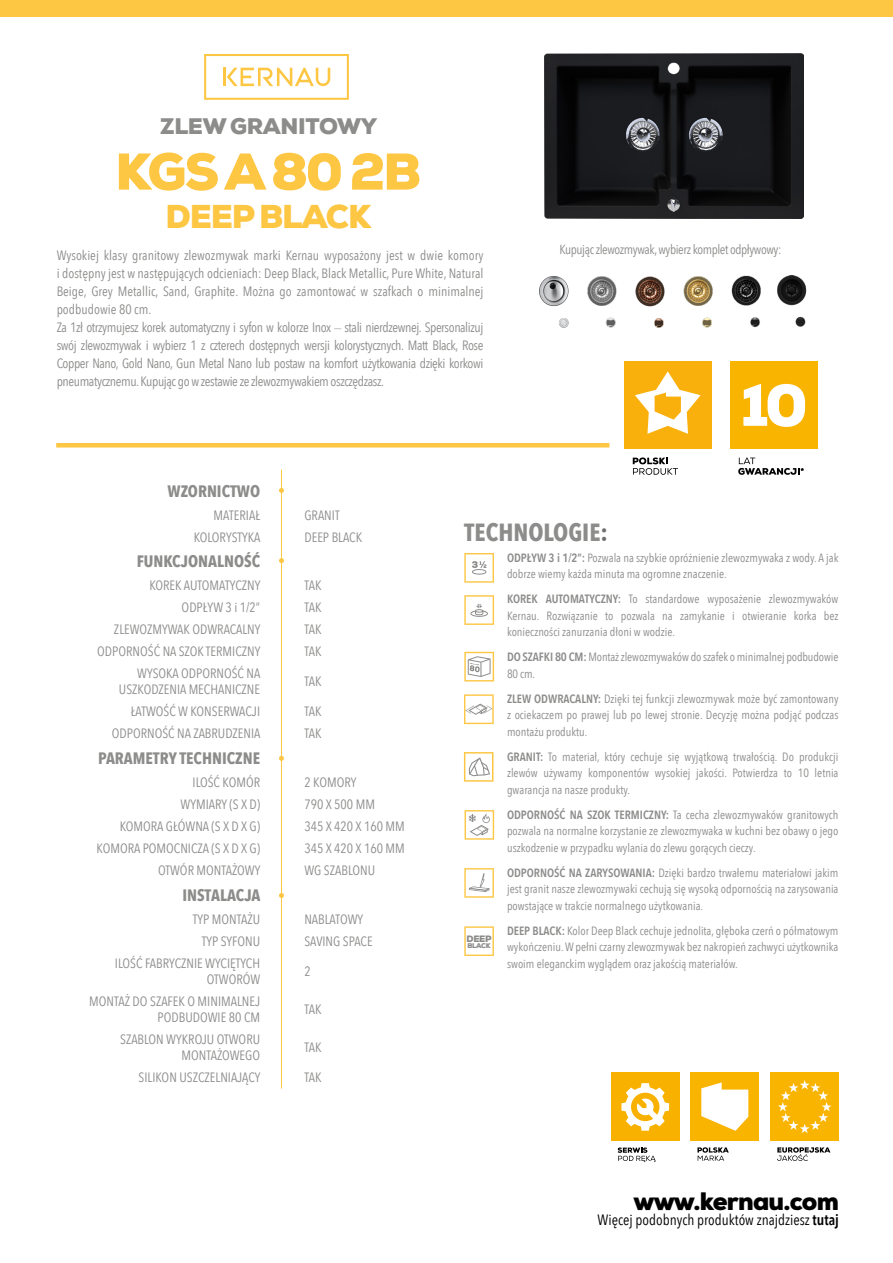
<style>
.page{position:relative;width:893px;height:1263px;background:#fff}
.page>*{position:absolute;margin:0;border:0;box-sizing:border-box;transform-origin:0 0}
.t1{font:900 51.6px "Nexa";letter-spacing:-.045em;color:#fdc643}
.t2{font:900 33px "Nexa";letter-spacing:-.035em;color:#fdc643}
.t3{font:900 25.2px "Nexa";letter-spacing:-.03em;color:#000}
.t4{font:700 24.75px "Avenir Next Condensed";color:#8c8c8b}
.t5{font:900 22.5px "Nexa";letter-spacing:-.015em;color:#8c8c8b}
.t6{font:700 16.5px "Avenir Next Condensed";color:#8c8c8b}
.t7{font:15px "Avenir Next Condensed";color:#000}
.t8{font:13.5px/18px "Avenir Next Condensed";letter-spacing:-.03em;color:#8c8c8b}
.t9{font:13.5px/16.2px "Avenir Next Condensed";color:#8c8c8b;text-align:right}
.t10{font:13.2px "Avenir Next Condensed";letter-spacing:-.03em;color:#8c8c8b}
.t11{font:12px/16.5px "Avenir Next Condensed";color:#8c8c8b;text-align:justify}
.t12{font:900 9.3px "Nexa";color:#8c8c8b}
.t13{font:900 6.9px "Nexa";letter-spacing:-.04em;color:#8c8c8b}
.s1{font-family:"Times New Roman"}
.s2{color:#706f6f}
.s3{font-weight:600}
</style>
<div class="page">
<hr style="left:281px;top:470px;width:1px;height:619px;background:#fdc643">
<div style="left:0;top:0;width:893px;height:16px;background:#fdc643"></div>
<svg style="left:279px;top:488px;width:5px;height:5px"></svg>
<svg style="left:279px;top:558px;width:5px;height:5px"></svg>
<svg style="left:279px;top:893px;width:5px;height:5px"></svg>
<hr style="left:56px;top:443px;width:553px;height:4px;background:#fdc643">
<img style="left:544px;top:54px;width:259px;height:164px">
<svg style="left:464px;top:595px;width:30px;height:30px"></svg>
<svg style="left:464px;top:868px;width:30px;height:30px"></svg>
<svg style="left:464px;top:652px;width:30px;height:29px"></svg>
<svg style="left:464px;top:553px;width:30px;height:30px"></svg>
<svg style="left:279px;top:756px;width:5px;height:5px"></svg>
<svg style="left:464px;top:926px;width:30px;height:30px"></svg>
<svg style="left:204px;top:54px;width:145px;height:46px"></svg>
<svg style="left:464px;top:752px;width:29px;height:30px"></svg>
<svg style="left:464px;top:694px;width:30px;height:30px"></svg>
<svg style="left:465px;top:810px;width:29px;height:30px"></svg>
<div style="left:770px;top:1072px;width:69px;height:69px;background:#f9b400"></div>
<svg style="left:778px;top:1080px;width:53px;height:53px"></svg>
<svg style="left:777px;top:1147px;width:53px;height:14px"></svg>
<div style="left:691px;top:1072px;width:68px;height:69px;background:#f9b400"></div>
<svg style="left:697px;top:1147px;width:32px;height:14px"></svg>
<svg style="left:701px;top:1082px;width:47px;height:49px"></svg>
<div style="left:611px;top:1073px;width:68px;height:68px;background:#f9b100"></div>
<svg style="left:618px;top:1147px;width:38px;height:15px"></svg>
<svg style="left:621px;top:1083px;width:48px;height:48px"></svg>
<div style="left:730px;top:361px;width:87px;height:88px;background:#f9b400"></div>
<svg style="left:738px;top:458px;width:66px;height:17px"></svg>
<svg style="left:743px;top:384px;width:62px;height:43px"></svg>
<div style="left:624px;top:362px;width:88px;height:87px;background:#f9af0c"></div>
<svg style="left:633px;top:457px;width:45px;height:18px"></svg>
<svg style="left:635px;top:371px;width:66px;height:63px"></svg>
<img style="left:539px;top:276px;width:268px;height:51px">
<h3 class="t5" style="left:160px;top:111px;width:218px">ZLEW GRANITOWY</h3>
<h1 class="t1" style="left:115px;top:138px;width:308px">KGS A 80 2B</h1>
<h2 class="t2" style="left:166px;top:196px;width:207px">DEEP BLACK</h2>
<p class="t8" style="left:57px;top:246px;width:428px">Wysokiej klasy granitowy zlewozmywak marki Kernau wyposażony jest w dwie komory i dostępny jest w następujących odcieniach: Deep Black, Black Metallic, Pure White, Natural Beige, Grey Metallic, Sand, Graphite. Można go zamontować w szafkach o minimalnej podbudowie 80 cm.<br>Za 1zł otrzymujesz korek automatyczny i syfon w kolorze Inox <span class="s1">–</span> stali nierdzewnej. Spersonalizuj swój zlewozmywak i wybierz 1 z czterech dostępnych wersji kolorystycznych. Matt Black, Rose Copper Nano, Gold Nano, Gun Metal Nano lub postaw na komfort użytkowania dzięki korkowi pneumatycznemu. Kupując go w zestawie ze zlewozmywakiem oszczędzasz.</p>
<p class="t10" style="left:559px;top:239px;width:224px">Kupując zlewozmywak, wybierz komplet odpływowy:</p>
<h3 class="t6" style="left:168px;top:481px;width:94px">WZORNICTWO</h3>
<p class="t9" style="left:214px;top:506px;width:48px">MATERIAŁ</p>
<p class="t9" style="left:304px;top:506px;width:37px">GRANIT</p>
<p class="t9" style="left:194px;top:528px;width:68px">KOLORYSTYKA</p>
<p class="t9" style="left:304px;top:528px;width:59px">DEEP BLACK</p>
<h3 class="t6" style="left:137px;top:551px;width:125px">FUNKCJONALNOŚĆ</h3>
<p class="t9" style="left:149px;top:577px;width:113px">KOREK AUTOMATYCZNY</p>
<p class="t9" style="left:304px;top:577px;width:19px">TAK</p>
<p class="t9" style="left:182px;top:599px;width:80px">ODPŁYW 3 i 1/2”</p>
<p class="t9" style="left:304px;top:599px;width:19px">TAK</p>
<p class="t9" style="left:114px;top:621px;width:148px">ZLEWOZMYWAK ODWRACALNY</p>
<p class="t9" style="left:304px;top:621px;width:19px">TAK</p>
<p class="t9" style="left:97px;top:643px;width:165px">ODPORNOŚĆ NA SZOK TERMICZNY</p>
<p class="t9" style="left:304px;top:643px;width:19px">TAK</p>
<p class="t9" style="left:119px;top:665px;width:143px">WYSOKA ODPORNOŚĆ NA<br>USZKODZENIA MECHANICZNE</p>
<p class="t9" style="left:304px;top:673px;width:19px">TAK</p>
<p class="t9" style="left:131px;top:703px;width:131px">ŁATWOŚĆ W KONSERWACJI</p>
<p class="t9" style="left:304px;top:703px;width:19px">TAK</p>
<p class="t9" style="left:112px;top:725px;width:150px">ODPORNOŚĆ NA ZABRUDZENIA</p>
<p class="t9" style="left:304px;top:725px;width:19px">TAK</p>
<h3 class="t6" style="left:98px;top:748px;width:164px">PARAMETRY TECHNICZNE</h3>
<p class="t9" style="left:193px;top:773px;width:69px">ILOŚĆ KOMÓR</p>
<p class="t9" style="left:304px;top:773px;width:54px">2 KOMORY</p>
<p class="t9" style="left:181px;top:796px;width:81px">WYMIARY (S X D)</p>
<p class="t9" style="left:304px;top:796px;width:72px">790 X 500 MM</p>
<p class="t9" style="left:120px;top:818px;width:142px">KOMORA GŁÓWNA (S X D X G)</p>
<p class="t9" style="left:304px;top:818px;width:102px">345 X 420 X 160 MM</p>
<p class="t9" style="left:97px;top:840px;width:165px">KOMORA POMOCNICZA (S X D X G)</p>
<p class="t9" style="left:304px;top:840px;width:102px">345 X 420 X 160 MM</p>
<p class="t9" style="left:158px;top:862px;width:104px">OTWÓR MONTAŻOWY</p>
<p class="t9" style="left:304px;top:862px;width:72px">WG SZABLONU</p>
<h3 class="t6" style="left:182px;top:885px;width:80px">INSTALACJA</h3>
<p class="t9" style="left:193px;top:910px;width:69px">TYP MONTAŻU</p>
<p class="t9" style="left:304px;top:910px;width:60px">NABLATOWY</p>
<p class="t9" style="left:202px;top:932px;width:60px">TYP SYFONU</p>
<p class="t9" style="left:304px;top:932px;width:70px">SAVING SPACE</p>
<p class="t9" style="left:115px;top:954px;width:147px">ILOŚĆ FABRYCZNIE WYCIĘTYCH<br>OTWORÓW</p>
<p class="t9" style="left:304px;top:962px;width:8px">2</p>
<p class="t9" style="left:89px;top:992px;width:172px">MONTAŻ DO SZAFEK O MINIMALNEJ<br>PODBUDOWIE 80 CM</p>
<p class="t9" style="left:304px;top:1000px;width:19px">TAK</p>
<p class="t9" style="left:120px;top:1030px;width:142px">SZABLON WYKROJU OTWORU<br>MONTAŻOWEGO</p>
<p class="t9" style="left:304px;top:1039px;width:19px">TAK</p>
<p class="t9" style="left:139px;top:1069px;width:123px">SILIKON USZCZELNIAJĄCY</p>
<p class="t9" style="left:304px;top:1069px;width:19px">TAK</p>
<h3 class="t4" style="left:464px;top:517px;width:145px">TECHNOLOGIE<span class="s2">:</span></h3>
<p class="t11" style="left:507px;top:548px;width:333px"><span class="s3">ODPŁYW 3 i 1/2”:</span> Pozwala na szybkie opróżnienie zlewozmywaka z wody. A jak dobrze wiemy każda minuta ma ogromne znaczenie.</p>
<p class="t11" style="left:507px;top:590px;width:333px"><span class="s3">KOREK AUTOMATYCZNY:</span> To standardowe wyposażenie zlewozmywaków Kernau. Rozwiązanie to pozwala na zamykanie i otwieranie korka bez konieczności zanurzania dłoni w wodzie.</p>
<p class="t11" style="left:507px;top:648px;width:333px"><span class="s3">DO SZAFKI 80 CM:</span> Montaż zlewozmywaków do szafek o minimalnej podbudowie<br>80 cm.</p>
<p class="t11" style="left:507px;top:689px;width:333px"><span class="s3">ZLEW ODWRACALNY:</span> Dzięki tej funkcji zlewozmywak może być zamontowany z ociekaczem po prawej lub po lewej stronie. Decyzję można podjąć podczas montażu produktu.</p>
<p class="t11" style="left:507px;top:747px;width:333px"><span class="s3">GRANIT:</span> To materiał, który cechuje się wyjątkową trwałością. Do produkcji zlewów używamy komponentów wysokiej jakości. Potwierdza to 10 letnia gwarancja na nasze produkty.</p>
<p class="t11" style="left:507px;top:805px;width:333px"><span class="s3">ODPORNOŚĆ NA SZOK TERMICZNY:</span> Ta cecha zlewozmywaków granitowych pozwala na normalne korzystanie ze zlewozmywaka w kuchni bez obawy o jego uszkodzenie w przypadku wylania do zlewu gorących cieczy.</p>
<p class="t11" style="left:507px;top:864px;width:333px"><span class="s3">ODPORNOŚĆ NA ZARYSOWANIA:</span> Dzięki bardzo trwałemu materiałowi jakim jest granit nasze zlewozmywaki cechują się wysoką odpornością na zarysowania powstające w trakcie normalnego użytkowania.</p>
<p class="t11" style="left:507px;top:922px;width:333px"><span class="s3">DEEP BLACK:</span> Kolor Deep Black cechuje jednolita, głęboka czerń o półmatowym wykończeniu. W pełni czarny zlewozmywak bez nakropień zachwyci użytkownika swoim eleganckim wyglądem oraz jakością materiałów.</p>
<p class="t12" style="left:467px;top:932px;width:26px">DEEP</p>
<p class="t13" style="left:467px;top:941px;width:25px">BLACK</p>
<h3 class="t3" style="left:633px;top:1185px;width:207px">www.kernau.com</h3>
<p class="t7" style="left:598px;top:1207px;width:243px">Więcej podobnych produktów znajdziesz <span class="s3">tutaj</span></p>
</div>
